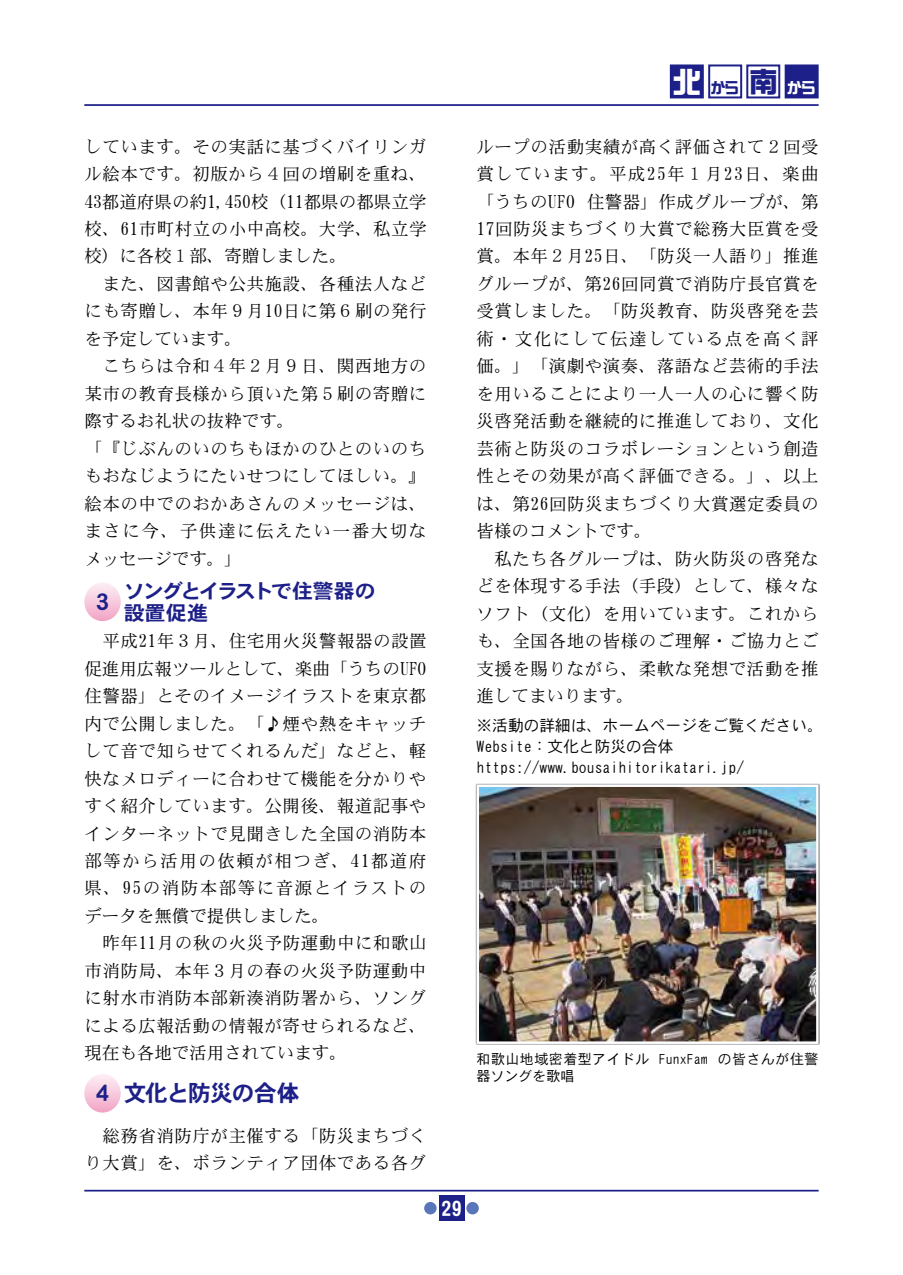
<style>
.page{position:relative;width:903px;height:1275px;background:#fff}
.page>*{position:absolute;margin:0;border:0;box-sizing:border-box;transform-origin:0 0}
.t1{font:22.75px "DFHS Gothic W7 WIN RKSJ H";letter-spacing:-.035em;color:#1d2088}
.t2{font:21px "DFHS Gothic W7 WIN RKSJ H";color:#fff}
.t3{font:19.95px/22.8px "DFHS Gothic W7 WIN RKSJ H";letter-spacing:-.075em;color:#1d2088;scale:1.05 1}
.t4{font:17.5px/27.5px "DFHS Mincho W3 WIN RKSJ H";letter-spacing:.03em;color:#000}
.t5{font:15.75px/21px "DFHS Gothic W3 WIN RKSJ H";color:#000}
.t6{font:15.05px "DF So Gei W9 WING RKSJ H";color:#1d2088}
.t7{font:14px/17.5px "DFHS Gothic W3 WIN RKSJ H";letter-spacing:.035em;color:#000}
.s1{font-size:28.7px;color:#fff}
.s2{font-size:28.7px}
.s3{color:#fff}
</style>
<div class="page">
<hr style="left:84px;top:1190px;width:735px;height:1px;background:#1d2088">
<div style="left:439px;top:1196px;width:25px;height:25px;background:#1d2088"></div>
<div style="left:466px;top:1202px;width:13px;height:12px;background:#5976ba;border-radius:50%"></div>
<div style="left:424px;top:1202px;width:13px;height:12px;background:#5976ba;border-radius:50%"></div>
<hr style="left:84px;top:104px;width:735px;height:2px;background:#1d2088">
<div style="left:670px;top:64px;width:34px;height:34px;background:#1d2088;border:2px solid #1d2088"></div>
<div style="left:708px;top:64px;width:34px;height:34px;background:#fff;border:2px solid #1d2088"></div>
<div style="left:746px;top:64px;width:34px;height:34px;background:#fff;border:2px solid #1d2088"></div>
<div style="left:785px;top:64px;width:33px;height:34px;background:#1d2088"></div>
<svg style="left:84px;top:1074px;width:37px;height:38px"></svg>
<svg style="left:84px;top:583px;width:37px;height:38px"></svg>
<img style="left:479px;top:787px;width:337px;height:254px">
<div style="left:476px;top:784px;width:343px;height:260px;border:2px solid #fff"></div>
<p class="t6" style="left:672px;top:80px;width:144px"><span class="s1">北</span>から<span class="s2">南</span><span class="s3">から</span></p>
<p class="t4" style="left:84px;top:133px;width:344px">しています。その実話に基づくバイリンガル絵本です。初版から４回の増刷を重ね、<br>43都道府県の約1,450校（11都県の都県立学校、61市町村立の小中高校。大学、私立学校）に各校１部、寄贈しました。<br>　また、図書館や公共施設、各種法人などにも寄贈し、本年９月10日に第６刷の発行を予定しています。<br>　こちらは令和４年２月９日、関西地方の某市の教育長様から頂いた第５刷の寄贈に際するお礼状の抜粋です。<br>「『じぶんのいのちもほかのひとのいのちもおなじようにたいせつにしてほしい。』絵本の中でのおかあさんのメッセージは、まさに今、子供達に伝えたい一番大切なメッセージです。」</p>
<h1 class="t1" style="left:91px;top:590px;width:24px">３</h1>
<p class="t3" style="left:124px;top:580px;width:242px">ソングとイラストで住警器の設置促進</p>
<p class="t4" style="left:84px;top:628px;width:344px">　平成21年３月、住宅用火災警報器の設置促進用広報ツールとして、楽曲「うちのUFO住警器」とそのイメージイラストを東京都内で公開しました。「♪煙や熱をキャッチして音で知らせてくれるんだ」などと、軽快なメロディーに合わせて機能を分かりやすく紹介しています。公開後、報道記事やインターネットで見聞きした全国の消防本部等から活用の依頼が相つぎ、41都道府県、95の消防本部等に音源とイラストのデータを無償で提供しました。<br>　昨年11月の秋の火災予防運動中に和歌山市消防局、本年３月の春の火災予防運動中に射水市消防本部新湊消防署から、ソングによる広報活動の情報が寄せられるなど、現在も各地で活用されています。</p>
<h1 class="t1" style="left:91px;top:1082px;width:210px">４文化と防災の合体</h1>
<p class="t4" style="left:84px;top:1122px;width:343px">　総務省消防庁が主催する「防災まちづくり大賞」を、ボランティア団体である各グ</p>
<p class="t4" style="left:476px;top:133px;width:344px">ループの活動実績が高く評価されて２回受賞しています。平成25年１月23日、楽曲「うちのUFO 住警器」作成グループが、第<br>17回防災まちづくり大賞で総務大臣賞を受賞。本年２月25日、「防災一人語り」推進グループが、第26回同賞で消防庁長官賞を受賞しました。「防災教育、防災啓発を芸術・文化にして伝達している点を高く評価。」「演劇や演奏、落語など芸術的手法を用いることにより一人一人の心に響く防災啓発活動を継続的に推進しており、文化芸術と防災のコラボレーションという創造性とその効果が高く評価できる。」、以上は、第26回防災まちづくり大賞選定委員の皆様のコメントです。<br>　私たち各グループは、防火防災の啓発などを体現する手法（手段）として、様々なソフト（文化）を用いています。これからも、全国各地の皆様のご理解・ご協力とご支援を賜りながら、柔軟な発想で活動を推進してまいります。</p>
<p class="t5" style="left:476px;top:716px;width:348px">※活動の詳細は、ホームページをご覧ください。<br>Website：文化と防災の合体https://www.bousaihitorikatari.jp/</p>
<p class="t7" style="left:476px;top:1050px;width:343px">和歌山地域密着型アイドル FunxFam の皆さんが住警器ソングを歌唱</p>
<p class="t2" style="left:441px;top:1198px;width:23px">29</p>
</div>
